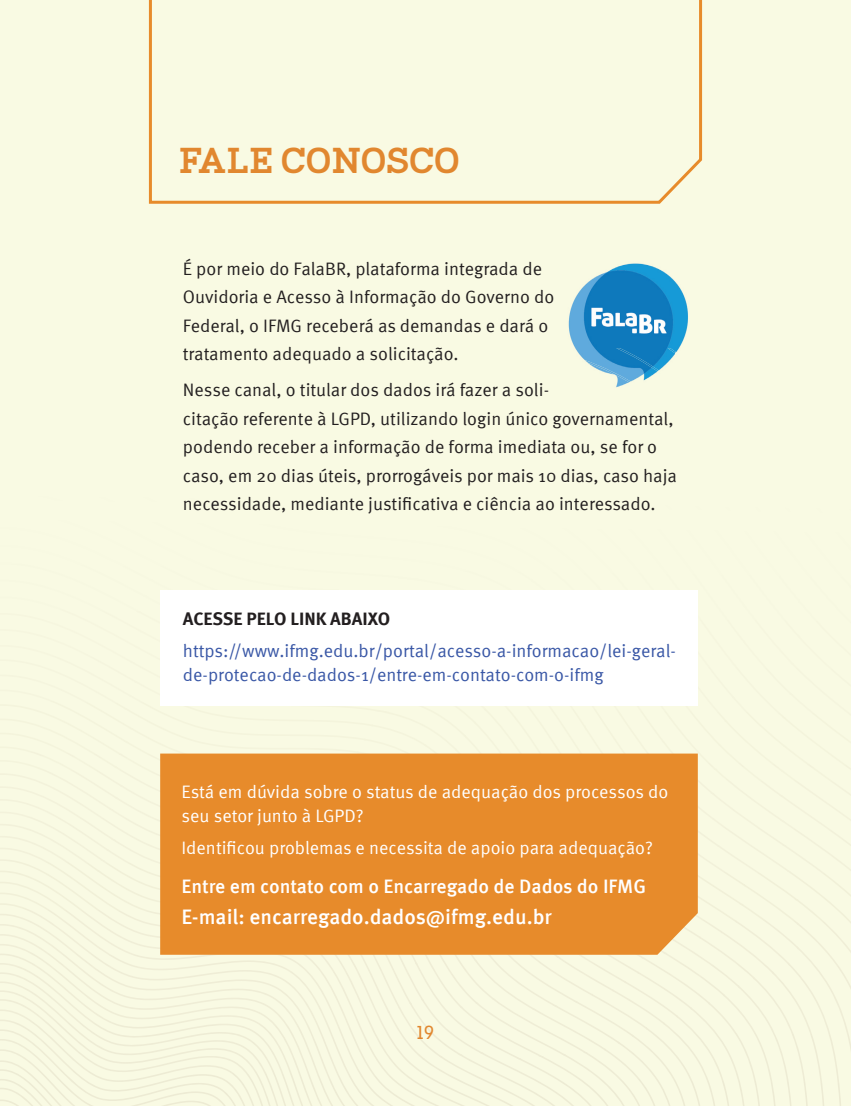
<style>
.page{position:relative;width:851px;height:1106px;background:#fff}
.page>*{position:absolute;margin:0;border:0;box-sizing:border-box;transform-origin:0 0}
.t1{font:800 37.5px "Napo";color:#e1872f}
.t2{font:22.5px "Napo";color:#e1872f}
.t3{font:500 21px "Meta Pro";color:#fff}
.t4{font:500 19.5px "Meta Pro";color:#fff}
.t5{font:18px/28.5px "Meta Pro";color:#231f20}
.t6{font:18px/24px "Meta Pro";color:#fff}
.t7{font:18px/24px "Meta Pro";color:#3957a6}
.t8{font:700 18px "Meta Pro";letter-spacing:-.005em;color:#231f20}
</style>
<div class="page">
<div style="left:0;top:0;width:850px;height:1106px;background:#f9fae3"></div>
<img style="left:387px;top:1012px;width:38px;height:47px">
<img style="left:362px;top:1008px;width:28px;height:4px">
<img style="left:0;top:861px;width:100px;height:10px">
<img style="left:398px;top:1007px;width:45px;height:50px">
<img style="left:101px;top:861px;width:59px;height:49px">
<img style="left:409px;top:1003px;width:34px;height:52px">
<img style="left:383px;top:964px;width:28px;height:40px">
<img style="left:106px;top:851px;width:54px;height:50px">
<img style="left:421px;top:1011px;width:24px;height:42px">
<img style="left:393px;top:964px;width:22px;height:36px">
<img style="left:111px;top:857px;width:49px;height:36px">
<img style="left:415px;top:963px;width:33px;height:48px">
<img style="left:376px;top:954px;width:41px;height:10px">
<img style="left:459px;top:1007px;width:84px;height:50px">
<img style="left:426px;top:958px;width:36px;height:49px">
<img style="left:400px;top:954px;width:28px;height:4px">
<img style="left:109px;top:836px;width:51px;height:21px">
<img style="left:475px;top:1009px;width:90px;height:46px">
<img style="left:437px;top:954px;width:37px;height:49px">
<img style="left:114px;top:836px;width:46px;height:10px">
<img style="left:491px;top:1007px;width:96px;height:46px">
<img style="left:448px;top:961px;width:26px;height:38px">
<img style="left:531px;top:1008px;width:74px;height:42px">
<img style="left:474px;top:961px;width:62px;height:48px">
<img style="left:445px;top:954px;width:32px;height:7px">
<img style="left:552px;top:1006px;width:67px;height:38px">
<img style="left:488px;top:954px;width:68px;height:52px">
<img style="left:456px;top:954px;width:35px;height:1px">
<img style="left:573px;top:1002px;width:60px;height:35px">
<img style="left:502px;top:954px;width:75px;height:48px">
<img style="left:591px;top:995px;width:56px;height:34px">
<img style="left:517px;top:954px;width:76px;height:42px">
<img style="left:612px;top:990px;width:52px;height:35px">
<img style="left:556px;top:956px;width:57px;height:35px">
<img style="left:507px;top:954px;width:53px;height:3px">
<img style="left:624px;top:981px;width:53px;height:36px">
<img style="left:572px;top:958px;width:53px;height:25px">
<img style="left:637px;top:988px;width:54px;height:21px">
<img style="left:584px;top:958px;width:48px;height:15px">
<img style="left:641px;top:988px;width:68px;height:16px">
<img style="left:569px;top:954px;width:63px;height:4px">
<img style="left:662px;top:988px;width:62px;height:8px">
<img style="left:632px;top:954px;width:107px;height:34px">
<img style="left:699px;top:937px;width:55px;height:42px">
<img style="left:720px;top:931px;width:53px;height:43px">
<img style="left:706px;top:922px;width:15px;height:11px">
<img style="left:735px;top:921px;width:54px;height:44px">
<img style="left:697px;top:905px;width:39px;height:17px">
<img style="left:739px;top:905px;width:55px;height:44px">
<img style="left:697px;top:886px;width:46px;height:19px">
<img style="left:743px;top:900px;width:51px;height:25px">
<img style="left:697px;top:846px;width:16px;height:40px">
<img style="left:716px;top:873px;width:64px;height:27px">
<img style="left:697px;top:819px;width:1px;height:27px">
<img style="left:786px;top:897px;width:64px;height:26px">
<img style="left:711px;top:846px;width:2px;height:26px">
<img style="left:697px;top:794px;width:1px;height:25px">
<img style="left:781px;top:873px;width:69px;height:24px">
<img style="left:697px;top:770px;width:1px;height:24px">
<img style="left:697px;top:753px;width:1px;height:17px">
<img style="left:697px;top:665px;width:1px;height:32px">
<img style="left:697px;top:644px;width:1px;height:21px">
<img style="left:697px;top:623px;width:1px;height:21px">
<div style="left:160px;top:753px;width:537px;height:201px;background:#e78b2b"></div>
<div style="left:160px;top:590px;width:537px;height:116px;background:#fff"></div>
<img style="left:568px;top:263px;width:120px;height:90px">
<img style="left:578px;top:353px;width:38px;height:23px">
<img style="left:616px;top:348px;width:51px;height:40px">
<img style="left:667px;top:348px;width:21px;height:15px">
<svg style="left:148px;top:0;width:555px;height:204px"></svg>
<h1 class="t1" style="left:179px;top:137px;width:282px">FALE CONOSCO</h1>
<p class="t5" style="left:183px;top:253px;width:373px">É por meio do FalaBR, plataforma integrada de Ouvidoria e Acesso à Informação do Governo do Federal, o IFMG receberá as demandas e dará o tratamento adequado a solicitação.</p>
<p class="t5" style="left:183px;top:375px;width:495px">Nesse canal, o titular dos dados irá fazer a soli-<br>citação referente à LGPD, utilizando login único governamental, podendo receber a informação de forma imediata ou, se for o caso, em 20 dias úteis, prorrogáveis por mais 10 dias, caso haja necessidade, mediante justificativa e ciência ao interessado.</p>
<p class="t8" style="left:183px;top:605px;width:209px">ACESSE PELO LINK ABAIXO</p>
<p class="t7" style="left:183px;top:637px;width:494px">https://www.ifmg.edu.br/portal/acesso-a-informacao/lei-geral&shy;de-protecao-de-dados-1/entre-em-contato-com-o-ifmg</p>
<p class="t6" style="left:181px;top:778px;width:488px">Está em dúvida sobre o status de adequação dos processos do seu setor junto à LGPD?</p>
<p class="t6" style="left:181px;top:834px;width:473px">Identificou problemas e necessita de apoio para adequação?</p>
<p class="t4" style="left:181px;top:870px;width:466px">Entre em contato com o Encarregado de Dados do IFMG</p>
<p class="t3" style="left:181px;top:900px;width:372px">E-mail: encarregado.dados@ifmg.edu.br</p>
<p class="t2" style="left:417px;top:1018px;width:19px">19</p>
</div>
